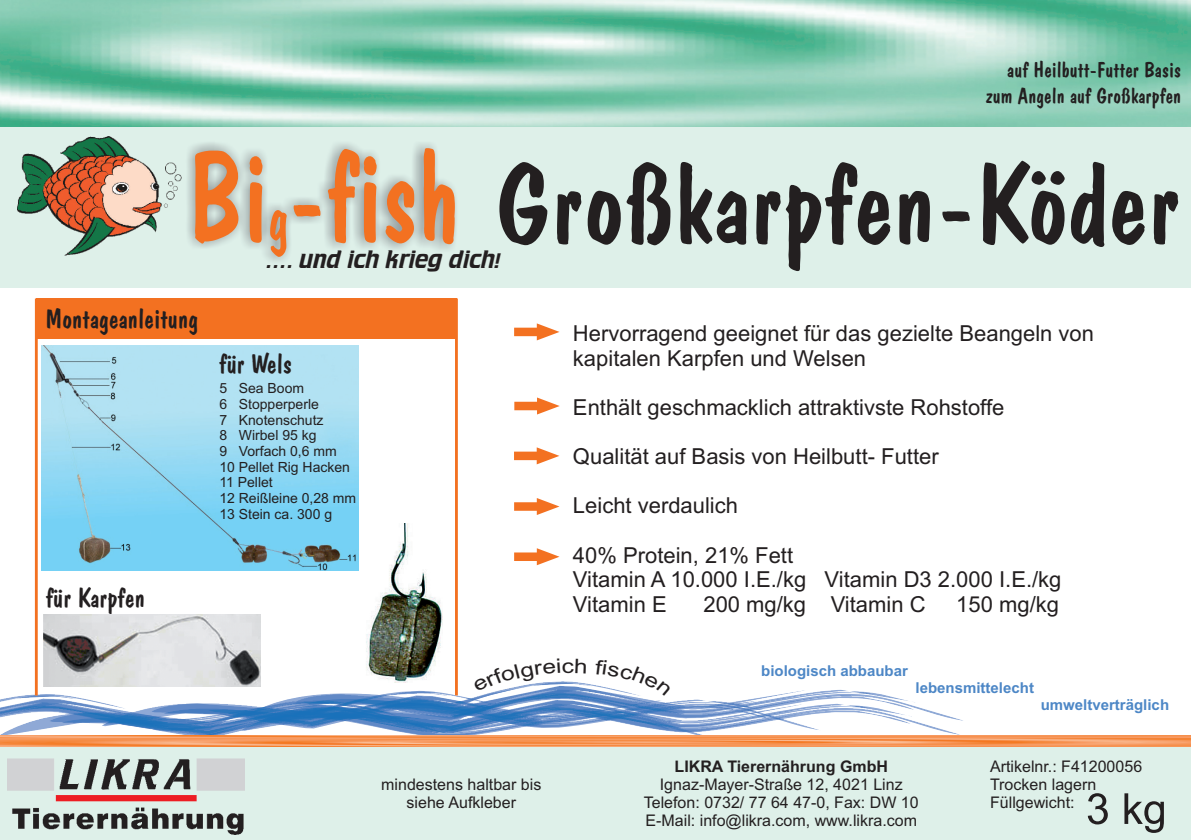
<style>
.page{position:relative;width:1191px;height:840px;background:#fff}
.page>*{position:absolute;margin:0;border:0;box-sizing:border-box;transform-origin:0 0}
.t1{font:130px "Dom Casual BT";color:#f37121;scale:.86 1}
.t2{font:114px "Dom Casual BT";color:#231f20}
.t3{font:28px "Dom Casual BT";color:#231f20}
.t4{font:22px/24.6px "Arial";color:#231f20}
.t5{font:22px/26.6px "Dom Casual BT";color:#231f20;text-align:right}
.t6{font:22px "Crillee";color:#231f20}
.t7{font:16px/17.8px "Arial";color:#231f20;text-align:center}
.t8{font:700 16px "Arial";color:#231f20}
.t9{font:700 15px "Arial";color:#4d87c6}
.t10{font:14px/15.6px "Arial";color:#231f20}
.s1{font-size:67.2px}
</style>
<div class="page">
<img style="left:42px;top:345px;width:316px;height:225px">
<img style="left:0;top:0;width:1191px;height:127px">
<div style="left:0;top:740px;width:1191px;height:99px;background:#def0e9"></div>
<div style="left:0;top:127px;width:1191px;height:161px;background:#def0e9"></div>
<img style="left:206px;top:732px;width:241px;height:2px">
<img style="left:447px;top:720px;width:510px;height:14px">
<img style="left:499px;top:689px;width:365px;height:3px">
<img style="left:499px;top:692px;width:462px;height:28px">
<img style="left:316px;top:690px;width:183px;height:5px">
<img style="left:295px;top:695px;width:368px;height:3px">
<img style="left:290px;top:698px;width:482px;height:4px">
<img style="left:399px;top:702px;width:421px;height:27px">
<svg style="left:0;top:734px;width:1191px;height:11px;background:#f59e66"></svg>
<img style="left:9px;top:693px;width:70px;height:5px">
<img style="left:0;top:698px;width:290px;height:4px">
<img style="left:13px;top:702px;width:386px;height:3px">
<img style="left:0;top:705px;width:448px;height:27px">
<svg style="left:514px;top:397px;width:46px;height:17px"></svg>
<svg style="left:514px;top:498px;width:45px;height:16px"></svg>
<svg style="left:514px;top:548px;width:45px;height:17px"></svg>
<svg style="left:514px;top:323px;width:45px;height:17px"></svg>
<div style="left:36px;top:298px;width:420px;height:41px;background:#f37121"></div>
<hr style="left:35px;top:298px;width:3px;height:397px;background:#f37121">
<hr style="left:455px;top:298px;width:3px;height:397px;background:#f37121">
<svg style="left:514px;top:447px;width:45px;height:17px"></svg>
<img style="left:18px;top:137px;width:164px;height:118px">
<img style="left:8px;top:758px;width:236px;height:76px">
<img style="left:43px;top:614px;width:217px;height:71px">
<img style="left:366px;top:523px;width:76px;height:159px">
<svg style="left:1087px;top:793px;width:76px;height:39px"></svg>
<svg style="left:473px;top:681px;width:113px;height:10px"></svg>
<svg style="left:594px;top:685px;width:77px;height:10px"></svg>
<p class="t5" style="left:985px;top:58px;width:197px">auf Heilbutt-Futter Basis zum Angeln auf Großkarpfen</p>
<h1 class="t1" style="left:188px;top:141px;width:318px">Bi<span class="s1">g</span>-fish</h1>
<h2 class="t2" style="left:495px;top:155px;width:685px">Großkarpfen-Köder</h2>
<p class="t6" style="left:265px;top:250px;width:239px">.... und ich krieg dich!</p>
<p class="t3" style="left:46px;top:307px;width:154px">Montageanleitung</p>
<p class="t3" style="left:219px;top:351px;width:75px">für Wels</p>
<p class="t10" style="left:219px;top:381px;width:138px">5 Sea Boom<br>6 Stopperperle<br>7 Knotenschutz<br>8 Wirbel 95 kg<br>9 Vorfach 0,6 mm<br>10 Pellet Rig Hacken<br>11 Pellet<br>12 Reißleine 0,28 mm<br>13 Stein ca. 300 g</p>
<p class="t3" style="left:46px;top:585px;width:101px">für Karpfen</p>
<p class="t7" style="left:381px;top:776px;width:162px">mindestens haltbar bis siehe Aufkleber</p>
<p class="t4" style="left:573px;top:323px;width:522px">Hervorragend geeignet für das gezielte Beangeln von kapitalen Karpfen und Welsen</p>
<p class="t4" style="left:573px;top:396px;width:433px">Enthält geschmacklich attraktivste Rohstoffe</p>
<p class="t4" style="left:573px;top:446px;width:367px">Qualität auf Basis von Heilbutt- Futter</p>
<p class="t4" style="left:573px;top:495px;width:167px">Leicht verdaulich</p>
<p class="t4" style="left:573px;top:544px;width:490px">40% Protein, 21% Fett<br>Vitamin A 10.000 I.E./kg Vitamin D3 2.000 I.E./kg<br>Vitamin E</p>
<p class="t4" style="left:703px;top:593px;width:224px">200 mg/kg Vitamin C</p>
<p class="t4" style="left:956px;top:593px;width:104px">150 mg/kg</p>
<p class="t9" style="left:761px;top:665px;width:148px">biologisch abbaubar</p>
<p class="t9" style="left:915px;top:681px;width:120px">lebensmittelecht</p>
<p class="t9" style="left:1040px;top:698px;width:130px">umweltverträglich</p>
<p class="t8" style="left:674px;top:760px;width:215px">LIKRA Tierernährung GmbH</p>
<p class="t7" style="left:644px;top:776px;width:276px">Ignaz-Mayer-Straße 12, 4021 Linz<br>Telefon: 0732/ 77 64 47-0, Fax: DW 10<br>E-Mail: info@likra.com, www.likra.com</p>
<p class="t7" style="left:990px;top:759px;width:154px;text-align:left">Artikelnr.: F41200056<br>Trocken lagern<br>Füllgewicht:</p>
</div>
